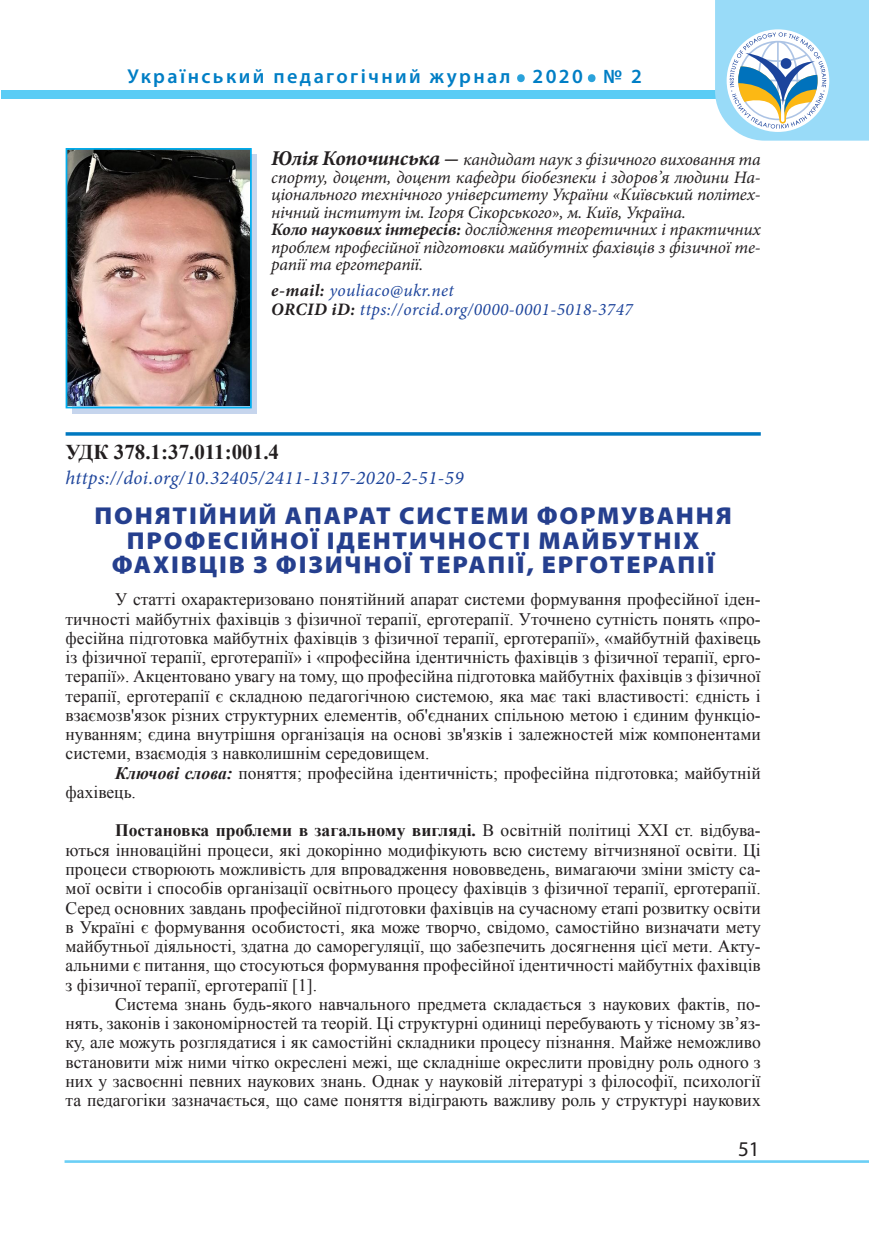
<style>
.page{position:relative;width:869px;height:1241px;background:#fff}
.page>*{position:absolute;margin:0;border:0;box-sizing:border-box;transform-origin:0 0}
.t1{font:600 50.4px "Myriad Pro";color:#2aa2db}
.t2{font:900 24.5px/24.5px "Myriad Pro";letter-spacing:.07em;color:#253f8e;text-align:center;scale:1.05 1}
.t3{font:700 21px "Times New Roman";color:#231f20}
.t4{font:21px "Myriad Pro";color:#231f20}
.t5{font:600 20.12px "Myriad Pro";letter-spacing:.12em;color:#007ec5}
.t6{font:italic 19.25px "Minion Pro";letter-spacing:.025em;color:#1d449b}
.t7{font:17.5px/19.2px "Times New Roman";color:#231f20;text-align:justify}
.t8{font:italic 17.5px/17.5px "Minion Pro";letter-spacing:-.015em;color:#231f20;text-align:justify}
.t9{font:italic 17.5px "Minion Pro";letter-spacing:.02em;color:#1d449b}
.s1{font-weight:700;font-size:21px}
.s2{font-weight:700}
.s3{font-weight:700;color:#231f20}
.s4{font-weight:700;font-style:italic}
</style>
<div class="page">
<div style="left:1px;top:90px;width:867px;height:8px;background:#5accf5"></div>
<hr style="left:64px;top:1159px;width:804px;height:3px;background:#6bcff6">
<svg style="left:714px;top:0;width:154px;height:141px"></svg>
<hr style="left:66px;top:432px;width:694px;height:3px;background:#0078c0">
<div style="left:72px;top:154px;width:184px;height:259px;background:#c6d5ed"></div>
<img style="left:69px;top:151px;width:180px;height:254px">
<div style="left:66px;top:148px;width:186px;height:260px;border:2px solid #00aeef"></div>
<p class="t5" style="left:127px;top:64px;width:384px">Український педагогічний журнал</p>
<h1 class="t1" style="left:514px;top:33px;width:13px">.</h1>
<p class="t5" style="left:532px;top:64px;width:52px">2020</p>
<h1 class="t1" style="left:585px;top:33px;width:13px">.</h1>
<p class="t5" style="left:603px;top:64px;width:40px">№ 2</p>
<p class="t8" style="left:271px;top:151px;width:491px"><span class="s1">Юлія Копочинська -</span> кандидат наук з фізичного виховання та спорту, доцент, доцент кафедри біобезпеки і здоров’я людини На&shy;ціонального технічного університету України «Київський політех&shy;нічний інститут ім. Ігоря Сікорського», м. Київ, Україна.</p>
<p class="t8" style="left:271px;top:221px;width:491px"><span class="s2">Коло наукових інтересів:</span> дослідження теоретичних і практичних проблем професійної підготовки майбутніх фахівців з фізичної те&shy;рапії та ерготерапії.</p>
<p class="t9" style="left:271px;top:278px;width:184px"><span class="s3">e-mail:</span> youliaco@ukr.net</p>
<p class="t9" style="left:271px;top:298px;width:363px"><span class="s3">ORCID iD:</span> ttps://orcid.org/0000-0001-5018-3747</p>
<p class="t3" style="left:66px;top:436px;width:215px">УДК 378.1:37.011:001.4</p>
<p class="t6" style="left:66px;top:465px;width:399px">https://doi.org/10.32405/2411-1317-2020-2-51-59</p>
<p class="t2" style="left:94px;top:502px;width:608px">ПОНЯТІЙНИЙ АПАРАТ СИСТЕМИ ФОРМУВАННЯ<br>ПРОФЕСІЙНОЇ ІДЕНТИЧНОСТІ МАЙБУТНІХ<br>ФАХІВЦІВ З ФІЗИЧНОЇ ТЕРАПІЇ, ЕРГОТЕРАПІЇ</p>
<p class="t7" style="left:66px;top:589px;width:696px;text-indent:50px">У статті охарактеризовано понятійний апарат системи формування професійної іден&shy;тичності майбутніх фахівців з фізичної терапії, ерготерапії. Уточнено сутність понять «про&shy;фесійна підготовка майбутніх фахівців з фізичної терапії, ерготерапії», «майбутній фахівець із фізичної терапії, ерготерапії» і «професійна ідентичність фахівців з фізичної терапії, ерго&shy;терапії». Акцентовано увагу на тому, що професійна підготовка майбутніх фахівців з фізичної терапії, ерготерапії є складною педагогічною системою, яка має такі властивості: єдність і взаємозв'язок різних структурних елементів, об'єднаних спільною метою і єдиним функціо&shy;нуванням; єдина внутрішня організація на основі зв'язків і залежностей між компонентами системи, взаємодія з навколишнім середовищем.</p>
<p class="t7" style="left:66px;top:762px;width:696px;text-indent:50px"><span class="s4">Ключові слова:</span> поняття; професійна ідентичність; професійна підготовка; майбутній фахівець.</p>
<p class="t7" style="left:66px;top:820px;width:696px;text-indent:49px"><span class="s2">Постановка проблеми в загальному вигляді.</span> В освітній політиці XXI ст. відбува&shy;ються інноваційні процеси, які докорінно модифікують всю систему вітчизняної освіти. Ці процеси створюють можливість для впровадження нововведень, вимагаючи зміни змісту са&shy;мої освіти і способів організації освітнього процесу фахівців з фізичної терапії, ерготерапії.<br>Серед основних завдань професійної підготовки фахівців на сучасному етапі розвитку освіти в Україні є формування особистості, яка може творчо, свідомо, самостійно визначати мету майбутньої діяльності, здатна до саморегуляції, що забезпечить досягнення цієї мети. Акту&shy;альними є питання, що стосуються формування професійної ідентичності майбутніх фахівців з фізичної терапії, ерготерапії [1].</p>
<p class="t7" style="left:66px;top:993px;width:696px;text-indent:49px">Система знань будь-якого навчального предмета складається з наукових фактів, по&shy;нять, законів і закономірностей та теорій. Ці структурні одиниці перебувають у тісному зв’яз&shy;ку, але можуть розглядатися і як самостійні складники процесу пізнання. Майже неможливо встановити між ними чітко окреслені межі, ще складніше окреслити провідну роль одного з них у засвоєнні певних наукових знань. Однак у науковій літературі з філософії, психології та педагогіки зазначається, що саме поняття відіграють важливу роль у структурі наукових</p>
<p class="t4" style="left:737px;top:1135px;width:23px">51</p>
</div>
